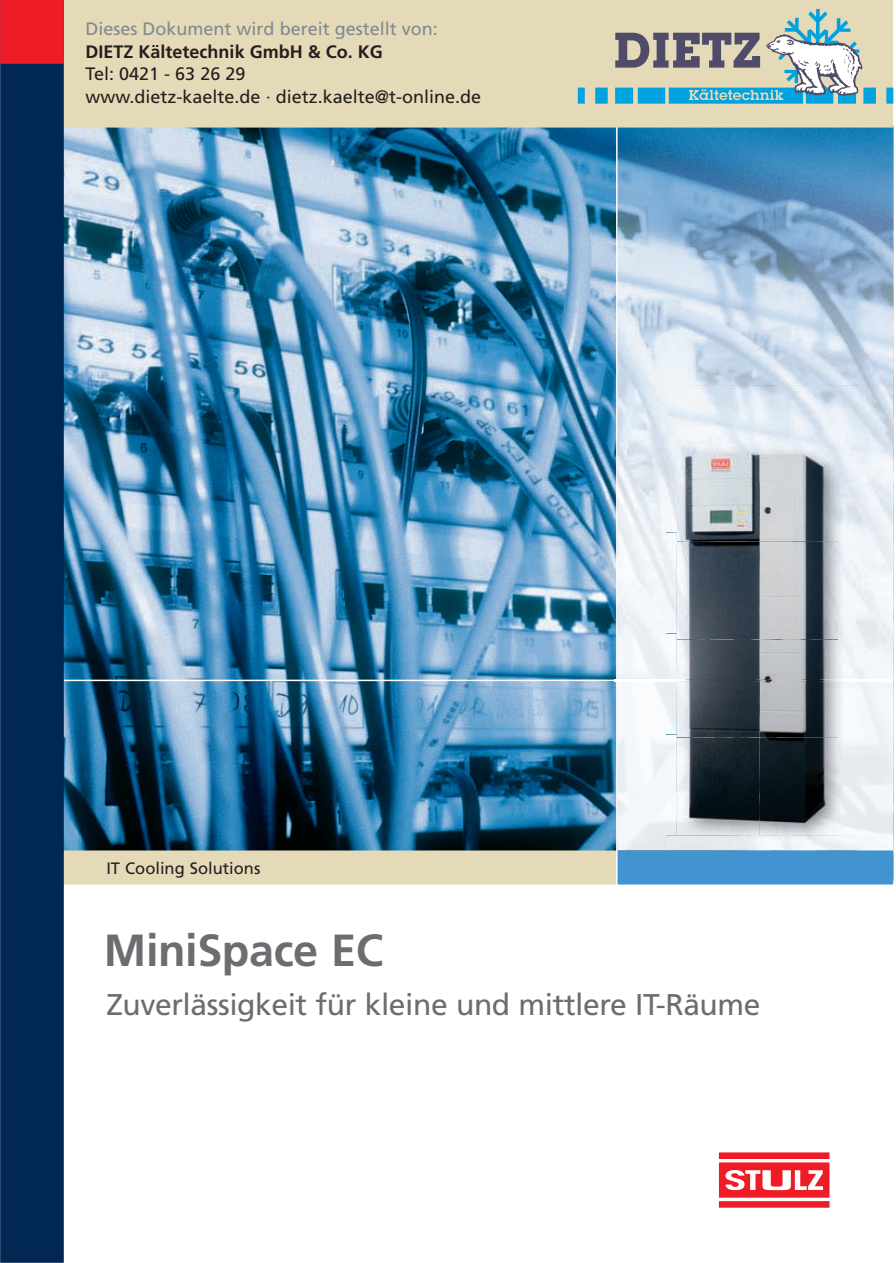
<style>
.page{position:relative;width:896px;height:1263px;background:#fff}
.page>*{position:absolute;margin:0;border:0;box-sizing:border-box;transform-origin:0 0}
.t1{font:700 45px "Frutiger LT Std";letter-spacing:-.01em;color:#6c6d70}
.t2{font:30px "Frutiger LT Std";letter-spacing:-.015em;color:#6c6d70}
.t3{font:18px/22.5px "Frutiger LT Std";color:#231f20}
.t4{font:18px "Frutiger LT Std";color:#80898f}
.t5{font:700 18px "Frutiger LT Std";color:#231f20}
.t6{font:16.5px "Frutiger LT Std";color:#231f20}
</style>
<div class="page">
<img style="left:64px;top:128px;width:552px;height:722px">
<img style="left:617px;top:128px;width:240px;height:309px">
<img style="left:857px;top:128px;width:36px;height:722px">
<img style="left:617px;top:437px;width:48px;height:413px">
<div style="left:60px;top:850px;width:557px;height:34px;background:#e5dab7"></div>
<div style="left:617px;top:850px;width:276px;height:34px;background:#4194d0"></div>
<div style="left:719px;top:1201px;width:110px;height:7px;background:#ee1c27"></div>
<svg style="left:719px;top:1152px;width:110px;height:46px"></svg>
<hr style="left:616px;top:111px;width:1px;height:782px;background:#fff">
<div style="left:37px;top:0;width:856px;height:128px;background:#e5dab7"></div>
<hr style="left:63px;top:680px;width:830px;height:1px;background:#fff">
<div style="left:0;top:0;width:64px;height:1263px;background:#002853"></div>
<div style="left:0;top:0;width:64px;height:64px;background:#ee1c27"></div>
<img style="left:676px;top:482px;width:166px;height:359px">
<img style="left:618px;top:431px;width:92px;height:101px">
<img style="left:710px;top:431px;width:183px;height:51px">
<img style="left:839px;top:482px;width:54px;height:354px">
<img style="left:618px;top:532px;width:59px;height:304px">
<img style="left:615px;top:679px;width:277px;height:2px">
<img style="left:676px;top:680px;width:166px;height:1px">
<svg style="left:578px;top:9px;width:315px;height:95px"></svg>
<p class="t4" style="left:86px;top:18px;width:354px">Dieses Dokument wird bereit gestellt von:</p>
<p class="t5" style="left:86px;top:41px;width:299px">DIETZ Kältetechnik GmbH &amp; Co. KG</p>
<p class="t3" style="left:86px;top:63px;width:397px">Tel: 0421 - 63 26 29<br>www.dietz-kaelte.de · dietz.kaelte@t-online.de</p>
<p class="t6" style="left:106px;top:858px;width:156px">IT Cooling Solutions</p>
<h1 class="t1" style="left:104px;top:924px;width:281px">MiniSpace EC</h1>
<h2 class="t2" style="left:106px;top:987px;width:655px">Zuverlässigkeit für kleine und mittlere IT-Räume</h2>
</div>
